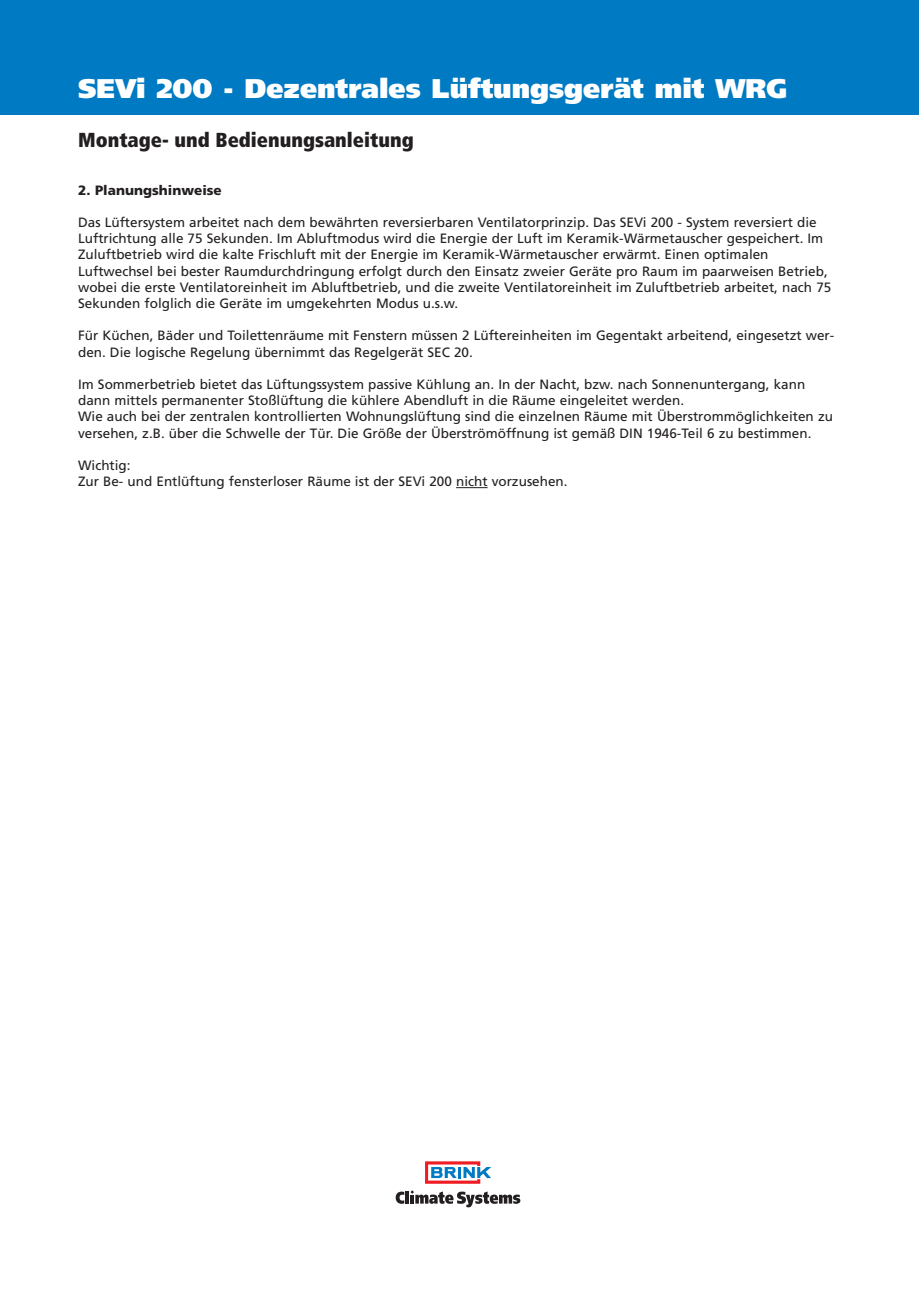
<style>
.page{position:relative;width:919px;height:1289px;background:#fff}
.page>*{position:absolute;margin:0;border:0;box-sizing:border-box;transform-origin:0 0}
.t1{font:900 27px "Frutiger LT";color:#fff}
.t2{font:900 condensed 20.25px "Frutiger LT";color:#231f20}
.t3{font:13.5px/16.2px "Frutiger LT";color:#231f20}
.t4{font:900 13.5px "Frutiger LT";color:#231f20}
</style>
<div class="page">
<div style="left:0;top:0;width:918px;height:115px;background:#007ac2"></div>
<svg style="left:425px;top:1161px;width:66px;height:22px"></svg>
<svg style="left:395px;top:1191px;width:9px;height:12px"></svg>
<hr style="left:405px;top:1190px;width:4px;height:13px;background:#231f20">
<svg style="left:410px;top:1190px;width:110px;height:17px"></svg>
<hr style="left:456px;top:487px;width:31px;height:1px;background:#231f20">
<h1 class="t1" style="left:78px;top:72px;width:710px">SEVi 200 - Dezentrales Lüftungsgerät mit WRG</h1>
<h2 class="t2" style="left:78px;top:127px;width:337px">Montage- und Bedienungsanleitung</h2>
<p class="t4" style="left:78px;top:182px;width:145px">2. Planungshinweise</p>
<p class="t3" style="left:78px;top:214px;width:754px">Das Lüftersystem arbeitet nach dem bewährten reversierbaren Ventilatorprinzip. Das SEVi 200 - System reversiert die Luftrichtung alle 75 Sekunden. Im Abluftmodus wird die Energie der Luft im Keramik-Wärmetauscher gespeichert. Im Zuluftbetrieb wird die kalte Frischluft mit der Energie im Keramik-Wärmetauscher erwärmt. Einen optimalen Luftwechsel bei bester Raumdurchdringung erfolgt durch den Einsatz zweier Geräte pro Raum im paarweisen Betrieb, wobei die erste Ventilatoreinheit im Abluftbetrieb, und die zweite Ventilatoreinheit im Zuluftbetrieb arbeitet, nach 75<br>Sekunden folglich die Geräte im umgekehrten Modus u.s.w.</p>
<p class="t3" style="left:78px;top:328px;width:757px">Für Küchen, Bäder und Toilettenräume mit Fenstern müssen 2 Lüftereinheiten im Gegentakt arbeitend, eingesetzt wer&shy;den. Die logische Regelung übernimmt das Regelgerät SEC 20.</p>
<p class="t3" style="left:78px;top:376px;width:756px">Im Sommerbetrieb bietet das Lüftungssystem passive Kühlung an. In der Nacht, bzw. nach Sonnenuntergang, kann dann mittels permanenter Stoßlüftung die kühlere Abendluft in die Räume eingeleitet werden.<br>Wie auch bei der zentralen kontrollierten Wohnungslüftung sind die einzelnen Räume mit Überstrommöglichkeiten zu versehen, z.B. über die Schwelle der Tür. Die Größe der Überströmöffnung ist gemäß DIN 1946-Teil 6 zu bestimmen.</p>
<p class="t3" style="left:78px;top:457px;width:491px">Wichtig:<br>Zur Be- und Entlüftung fensterloser Räume ist der SEVi 200 nicht vorzusehen.</p>
</div>
